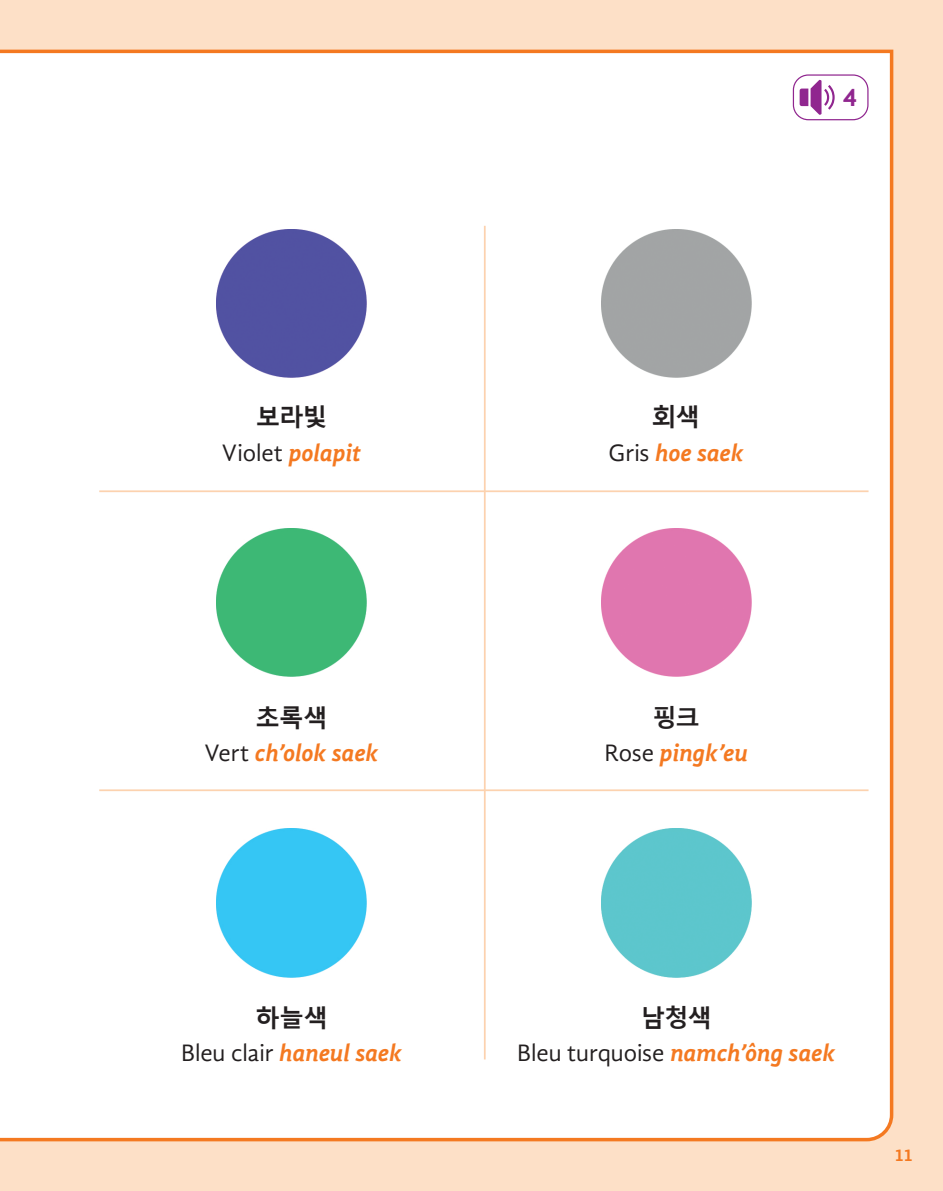
<style>
.page{position:relative;width:943px;height:1191px;background:#fde0c7}
.page>*{position:absolute;margin:0;border:0;box-sizing:border-box;transform-origin:0 0}
.t1{font:700 26.25px "Gandhi Sans";color:#90268f}
.t2{font:italic 700 24.5px "Gandhi Sans";letter-spacing:-.005em;color:#f47921}
.t3{font:24.5px "Gandhi Sans";letter-spacing:-.005em;color:#231f20}
.t4{font:700 24.5px "Malgun Gothic";letter-spacing:-.04em;color:#231f20}
.t5{font:700 17.5px "Gandhi Sans";color:#f47921}
.s1{font-weight:400;font-style:normal;color:#231f20}
.s2{font-weight:700;font-style:italic;color:#f47921}
</style>
<div class="page">
<div style="left:0;top:49px;width:894px;height:1093px;background:#fff"></div>
<hr style="left:99px;top:490px;width:769px;height:2px;background:#fcd2af">
<hr style="left:99px;top:789px;width:769px;height:2px;background:#fcd2af">
<hr style="left:484px;top:226px;width:1px;height:833px;background:#fcd2af">
<img style="left:216px;top:229px;width:151px;height:149px">
<img style="left:601px;top:229px;width:150px;height:149px">
<img style="left:216px;top:528px;width:151px;height:149px">
<img style="left:601px;top:528px;width:150px;height:149px">
<img style="left:216px;top:828px;width:151px;height:149px">
<img style="left:601px;top:828px;width:150px;height:149px">
<div style="left:792px;top:74px;width:76px;height:46px;border:1px solid #90268f;border-radius:15px"></div>
<svg style="left:799px;top:80px;width:35px;height:35px"></svg>
<p class="t1" style="left:842px;top:82px;width:16px">4</p>
<p class="t4" style="left:256px;top:403px;width:73px">보라빛</p>
<p class="t2" style="left:222px;top:438px;width:141px"><span class="s1">Violet</span> polapit</p>
<p class="t4" style="left:255px;top:703px;width:74px">초록색</p>
<p class="t2" style="left:205px;top:738px;width:175px"><span class="s1">Vert</span> ch’olok saek</p>
<p class="t4" style="left:255px;top:1003px;width:74px">하늘색</p>
<p class="t2" style="left:181px;top:1039px;width:222px"><span class="s1">Bleu clair</span> haneul saek</p>
<p class="t4" style="left:652px;top:403px;width:49px">회색</p>
<p class="t2" style="left:608px;top:438px;width:137px"><span class="s1">Gris</span> hoe saek</p>
<p class="t4" style="left:652px;top:703px;width:49px">핑크</p>
<p class="t2" style="left:604px;top:738px;width:145px"><span class="s1">Rose</span> pingk’eu</p>
<p class="t4" style="left:640px;top:1003px;width:73px">남청색</p>
<p class="t3" style="left:517px;top:1039px;width:320px">Bleu turquoise <span class="s2">namch’ông saek</span></p>
<p class="t5" style="left:894px;top:1145px;width:20px">11</p>
</div>
